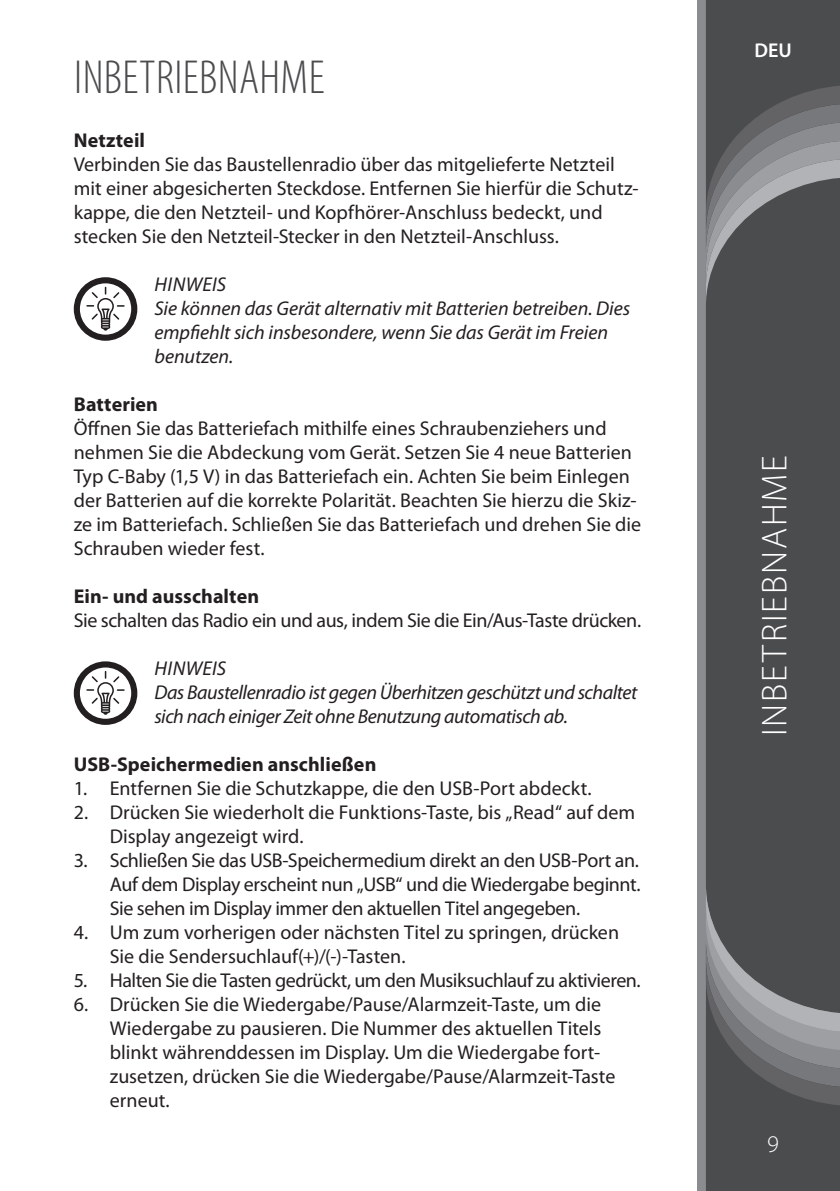
<style>
.page{position:relative;width:840px;height:1191px;background:#fff}
.page>*{position:absolute;margin:0;border:0;box-sizing:border-box;transform-origin:0 0}
.t1{font:300 condensed 48px "Myriad Pro";letter-spacing:.01em;color:#4b4c4d}
.t2{font:300 36px "Myriad Pro";letter-spacing:.055em;color:#fff}
.t3{font:300 24px "Myriad Pro";color:#fff}
.t4{font:20px/24px "Myriad Pro";color:#231f20}
.t5{font:italic 20px/24px "Myriad Pro";letter-spacing:-.01em;color:#231f20}
.t6{font:700 20px "Myriad Pro";letter-spacing:.005em;color:#231f20}
.t7{font:20px "Myriad Pro";letter-spacing:-.02em;color:#231f20}
.t8{font:20px "Myriad Pro";letter-spacing:-.025em;color:#231f20}
.t9{font:600 20px "Myriad Pro";color:#fff}
</style>
<div class="page">
<div style="left:697px;top:0;width:142px;height:1191px;background:#8a8c8f"></div>
<div style="left:706px;top:307px;width:133px;height:577px;background:#4b4c4d"></div>
<svg style="left:705px;top:0;width:134px;height:307px;background:#5e5f61"></svg>
<svg style="left:705px;top:884px;width:134px;height:307px;background:#5e5f61"></svg>
<svg style="left:74px;top:277px;width:63px;height:64px"></svg>
<svg style="left:74px;top:661px;width:63px;height:64px"></svg>
<h1 class="t1" style="left:74px;top:51px;width:251px">INBETRIEBNAHME</h1>
<p class="t6" style="left:74px;top:127px;width:73px">Netzteil</p>
<p class="t4" style="left:74px;top:152px;width:566px">Verbinden Sie das Baustellenradio über das mitgelieferte Netzteil mit einer abgesicherten Steckdose. Entfernen Sie hierfür die Schutz&shy;kappe, die den Netzteil- und Kopfhörer-Anschluss bedeckt, und stecken Sie den Netzteil-Stecker in den Netzteil-Anschluss.</p>
<p class="t5" style="left:154px;top:272px;width:477px">HINWEIS<br>Sie können das Gerät alternativ mit Batterien betreiben. Dies empfiehlt sich insbesondere, wenn Sie das Gerät im Freien benutzen.</p>
<p class="t6" style="left:74px;top:391px;width:86px">Batterien</p>
<p class="t4" style="left:74px;top:416px;width:568px">Öffnen Sie das Batteriefach mithilfe eines Schraubenziehers und nehmen Sie die Abdeckung vom Gerät. Setzen Sie 4 neue Batterien Typ C-Baby (1,5 V) in das Batteriefach ein. Achten Sie beim Einlegen der Batterien auf die korrekte Polarität. Beachten Sie hierzu die Skiz&shy;ze im Batteriefach. Schließen Sie das Batteriefach und drehen Sie die Schrauben wieder fest.</p>
<p class="t6" style="left:74px;top:583px;width:187px">Ein- und ausschalten</p>
<p class="t7" style="left:74px;top:608px;width:567px">Sie schalten das Radio ein und aus, indem Sie die Ein/Aus-Taste drücken.</p>
<p class="t5" style="left:154px;top:656px;width:484px">HINWEIS<br>Das Baustellenradio ist gegen Überhitzen geschützt und schaltet sich nach einiger Zeit ohne Benutzung automatisch ab.</p>
<p class="t6" style="left:74px;top:751px;width:304px">USB-Speichermedien anschließen</p>
<p class="t4" style="left:74px;top:776px;width:517px">1. Entfernen Sie die Schutzkappe, die den USB-Port abdeckt.</p>
<p class="t4" style="left:110px;top:800px;width:526px;text-indent:-36px">2. Drücken Sie wiederholt die Funktions-Taste, bis „Read“ auf dem<br>Display angezeigt wird.</p>
<p class="t4" style="left:110px;top:848px;width:530px;text-align:justify;text-indent:-36px">3. Schließen Sie das USB-Speichermedium direkt an den USB-Port an.<br>Auf dem Display erscheint nun „USB“ und die Wiedergabe beginnt.<br>Sie sehen im Display immer den aktuellen Titel angegeben.</p>
<p class="t4" style="left:110px;top:920px;width:510px;text-indent:-36px">4. Um zum vorherigen oder nächsten Titel zu springen, drücken<br>Sie die Sendersuchlauf(+)/(-)-Tasten.</p>
<p class="t8" style="left:74px;top:968px;width:566px">5. Halten Sie die Tasten gedrückt, um den Musiksuchlauf zu aktivieren.</p>
<p class="t4" style="left:110px;top:992px;width:507px;text-indent:-36px">6. Drücken Sie die Wiedergabe/Pause/Alarmzeit-Taste, um die Wiedergabe zu pausieren. Die Nummer des aktuellen Titels blinkt währenddessen im Display. Um die Wiedergabe fort&shy;zusetzen, drücken Sie die Wiedergabe/Pause/Alarmzeit-Taste erneut.</p>
<p class="t9" style="left:754px;top:37px;width:39px">DEU</p>
<h2 class="t2" style="left:754px;top:736px;width:283px;rotate:-90deg">INBETRIEBNAHME</h2>
<p class="t3" style="left:766px;top:1131px;width:13px">9</p>
</div>
